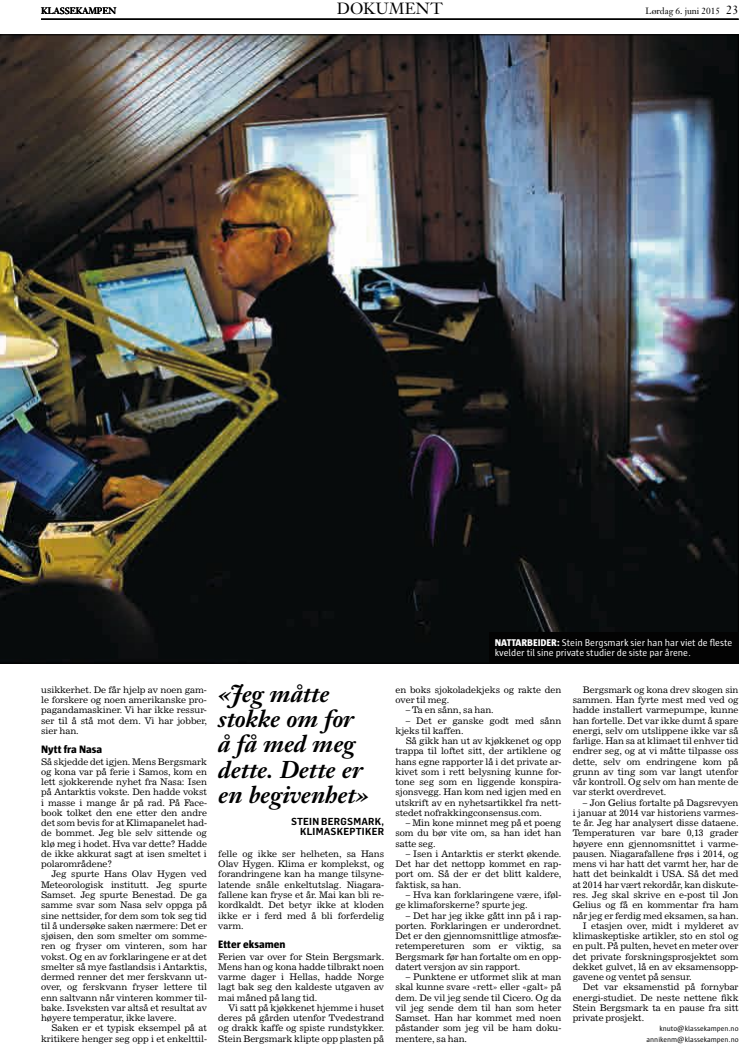
<style>
.page{position:relative;width:740px;height:1049px;background:#fff}
.page>*{position:absolute;margin:0;border:0;box-sizing:border-box;transform-origin:0 0}
.t1{font:italic 700 24px/25.2px "Janson Text";letter-spacing:-.01em;color:#000}
.t2{font:16px "Janson Text";letter-spacing:.015em;color:#000}
.t3{font:800 11px "Sun";color:#000}
.t4{font:10px/10.2px "Sun";letter-spacing:-.005em;color:#fff}
.t5{font:600 10px/10.4px "Flama Semicondensed";letter-spacing:.02em;color:#000;text-align:right;scale:1.05 1}
.t6{font:9px/10.3px "News 702 BT";letter-spacing:-.005em;color:#000;text-align:justify}
.t7{font:9px "Janson Text";letter-spacing:-.01em;color:#000}
.t8{font:7.5px/10.3px "Sun";color:#000;text-align:right}
.s1{font-size:12px}
.s2{font-weight:800}
</style>
<div class="page">
<hr style="left:41px;top:19px;width:697px;height:1px;background:#000">
<img style="left:0;top:35px;width:738px;height:628px">
<div style="left:489px;top:632px;width:249px;height:31px;background:#030303"></div>
<h2 class="t2" style="left:337px;top:-2px;width:107px">DOKUMENT</h2>
<p class="t7" style="left:41px;top:5px;width:77px">KLASSEKAMPEN</p>
<p class="t7" style="left:645px;top:5px;width:94px">Lørdag 6. juni 2015 <span class="s1">23</span></p>
<p class="t6" style="left:41px;top:684px;width:167px">usikkerhet. De får hjelp av noen gam&shy;le forskere og noen amerikanske pro&shy;pagandamaskiner. Vi har ikke ressur&shy;ser til å stå mot dem. Vi har jobber, sier han.</p>
<p class="t3" style="left:41px;top:743px;width:63px">Nytt fra Nasa</p>
<p class="t6" style="left:41px;top:756px;width:167px">Så skjedde det igjen. Mens Bergsmark og kona var på ferie i Samos, kom en lett sjokkerende nyhet fra Nasa: Isen på Antarktis vokste. Den hadde vokst i masse i mange år på rad. På Face&shy;book tolket den ene etter den andre det som bevis for at Klimapanelet had&shy;de bommet. Jeg ble selv sittende og klø meg i hodet. Hva var dette? Hadde de ikke akkurat sagt at isen smeltet i polarområdene?</p>
<p class="t6" style="left:41px;top:869px;width:167px;text-indent:10px">Jeg spurte Hans Olav Hygen ved Meteorologisk institutt. Jeg spurte Samset. Jeg spurte Benestad. De ga samme svar som Nasa selv oppga på sine nettsider, for dem som tok seg tid til å undersøke saken nærmere: Det er sjøisen, den som smelter om somme&shy;ren og fryser om vinteren, som har vokst. Og en av forklaringene er at det smelter så mye fastlandsis i Antarktis, dermed renner det mer ferskvann ut&shy;over, og ferskvann fryser lettere til enn saltvann når vinteren kommer til&shy;bake. Isveksten var altså et resultat av høyere temperatur, ikke lavere.</p>
<p class="t6" style="left:41px;top:1023px;width:167px;text-align:right">Saken er et typisk eksempel på at kritikere henger seg opp i et enkelttil-</p>
<h1 class="t1" style="left:218px;top:681px;width:152px">«Jeg måtte stokke om for å få med meg dette. Dette er en begivenhet»</h1>
<p class="t5" style="left:291px;top:815px;width:90px">STEIN BERGSMARK,<br>KLIMASKEPTIKER</p>
<p class="t6" style="left:218px;top:848px;width:167px">felle og ikke ser helheten, sa Hans Olav Hygen. Klima er komplekst, og forandringene kan ha mange tilsyne&shy;latende snåle enkeltutslag. Niagara&shy;fallene kan fryse et år. Mai kan bli re&shy;kordkaldt. Det betyr ikke at kloden ikke er i ferd med å bli forferdelig varm.</p>
<p class="t3" style="left:218px;top:938px;width:69px">Etter eksamen</p>
<p class="t6" style="left:218px;top:951px;width:167px">Ferien var over for Stein Bergsmark.<br>Mens han og kona hadde tilbrakt noen varme dager i Hellas, hadde Norge lagt bak seg den kaldeste utgaven av mai måned på lang tid.</p>
<p class="t6" style="left:218px;top:1002px;width:167px;text-indent:10px">Vi satt på kjøkkenet hjemme i huset deres på gården utenfor Tvedestrand og drakk kaffe og spiste rundstykker.<br>Stein Bergsmark klipte opp plasten på</p>
<p class="t4" style="left:495px;top:637px;width:239px"><span class="s2">NATTARBEIDER:</span> Stein Bergsmark sier han har viet de fleste kvelder til sine private studier de siste par årene.</p>
<p class="t6" style="left:395px;top:684px;width:167px">en boks sjokoladekjeks og rakte den over til meg.</p>
<p class="t6" style="left:406px;top:705px;width:89px">– Ta en sånn, sa han.</p>
<p class="t6" style="left:395px;top:715px;width:167px;text-indent:10px">– Det er ganske godt med sånn kjeks til kaffen.</p>
<p class="t6" style="left:395px;top:735px;width:167px;text-indent:10px">Så gikk han ut av kjøkkenet og opp trappa til loftet sitt, der artiklene og hans egne rapporter lå i det private ar&shy;kivet som i rett belysning kunne for&shy;tone seg som en liggende konspira&shy;sjonsvegg. Han kom ned igjen med en utskrift av en nyhetsartikkel fra nett&shy;stedet nofrakkingconsensus.com.</p>
<p class="t6" style="left:395px;top:818px;width:167px;text-indent:10px">– Min kone minnet meg på et poeng som du bør vite om, sa han idet han satte seg.</p>
<p class="t6" style="left:395px;top:848px;width:167px;text-indent:10px">– Isen i Antarktis er sterkt økende.<br>Det har det nettopp kommet en rap&shy;port om. Så der er det blitt kaldere, faktisk, sa han.</p>
<p class="t6" style="left:395px;top:889px;width:167px;text-indent:10px">– Hva kan forklaringene være, iføl&shy;ge klimaforskerne? spurte jeg.</p>
<p class="t6" style="left:395px;top:910px;width:167px;text-indent:10px">– Det har jeg ikke gått inn på i rap&shy;porten. Forklaringen er underordnet.<br>Det er den gjennomsnittlige atmosfæ&shy;retempereturen som er viktig, sa Bergsmark før han fortalte om en opp&shy;datert versjon av sin rapport.</p>
<p class="t6" style="left:395px;top:971px;width:167px;text-indent:10px">– Punktene er utformet slik at man skal kunne svare «rett» eller «galt» på dem. De vil jeg sende til Cicero. Og da vil jeg sende dem til han som heter Samset. Han har kommet med noen påstander som jeg vil be ham doku&shy;mentere, sa han.</p>
<p class="t6" style="left:573px;top:684px;width:167px;text-indent:10px">Bergsmark og kona drev skogen sin sammen. Han fyrte mest med ved og hadde installert varmepumpe, kunne han fortelle. Det var ikke dumt å spare energi, selv om utslippene ikke var så farlige. Han sa at klimaet til enhver tid endrer seg, og at vi måtte tilpasse oss dette, selv om endringene kom på grunn av ting som var langt utenfor vår kontroll. Og selv om han mente de var sterkt overdrevet.</p>
<p class="t6" style="left:583px;top:797px;width:157px">– Jon Gelius fortalte på Dagsrevyen</p>
<p class="t6" style="left:573px;top:807px;width:167px">i januar at 2014 var historiens varmes-</p>
<p class="t6" style="left:573px;top:818px;width:167px">te år. Jeg har analysert disse dataene.</p>
<p class="t6" style="left:573px;top:828px;width:167px">Temperaturen var bare 0,13 grader</p>
<p class="t6" style="left:573px;top:838px;width:167px">høyere enn gjennomsnittet i varme-</p>
<p class="t6" style="left:573px;top:848px;width:167px">pausen. Niagarafallene frøs i 2014, og</p>
<p class="t6" style="left:573px;top:859px;width:167px">mens vi har hatt det varmt her, har de</p>
<p class="t6" style="left:573px;top:869px;width:167px">hatt det beinkaldt i USA. Så det med</p>
<p class="t6" style="left:573px;top:879px;width:167px">at 2014 har vært rekordår, kan diskute-</p>
<p class="t6" style="left:573px;top:889px;width:167px">res. Jeg skal skrive en e-post til Jon</p>
<p class="t6" style="left:573px;top:900px;width:167px">Gelius og få en kommentar fra ham</p>
<p class="t6" style="left:573px;top:910px;width:167px">når jeg er ferdig med eksamen, sa han.</p>
<p class="t6" style="left:583px;top:920px;width:157px">I etasjen over, midt i mylderet av</p>
<p class="t6" style="left:573px;top:930px;width:167px">klimaskeptiske artikler, sto en stol og</p>
<p class="t6" style="left:573px;top:941px;width:167px">en pult. På pulten, hevet en meter over</p>
<p class="t6" style="left:573px;top:951px;width:167px">det private forskningsprosjektet som</p>
<p class="t6" style="left:573px;top:961px;width:167px">dekket gulvet, lå en av eksamensopp-</p>
<p class="t6" style="left:573px;top:971px;width:120px">gavene og ventet på sensur.</p>
<p class="t6" style="left:583px;top:982px;width:157px">Det var eksamenstid på fornybar</p>
<p class="t6" style="left:573px;top:992px;width:167px">energi-studiet. De neste nettene fikk</p>
<p class="t6" style="left:573px;top:1002px;width:167px">Stein Bergsmark ta en pause fra sitt</p>
<p class="t6" style="left:573px;top:1012px;width:73px">private prosjekt.</p>
<p class="t8" style="left:646px;top:1024px;width:94px">knuto@klassekampen.no annikenm@klassekampen.no</p>
</div>
